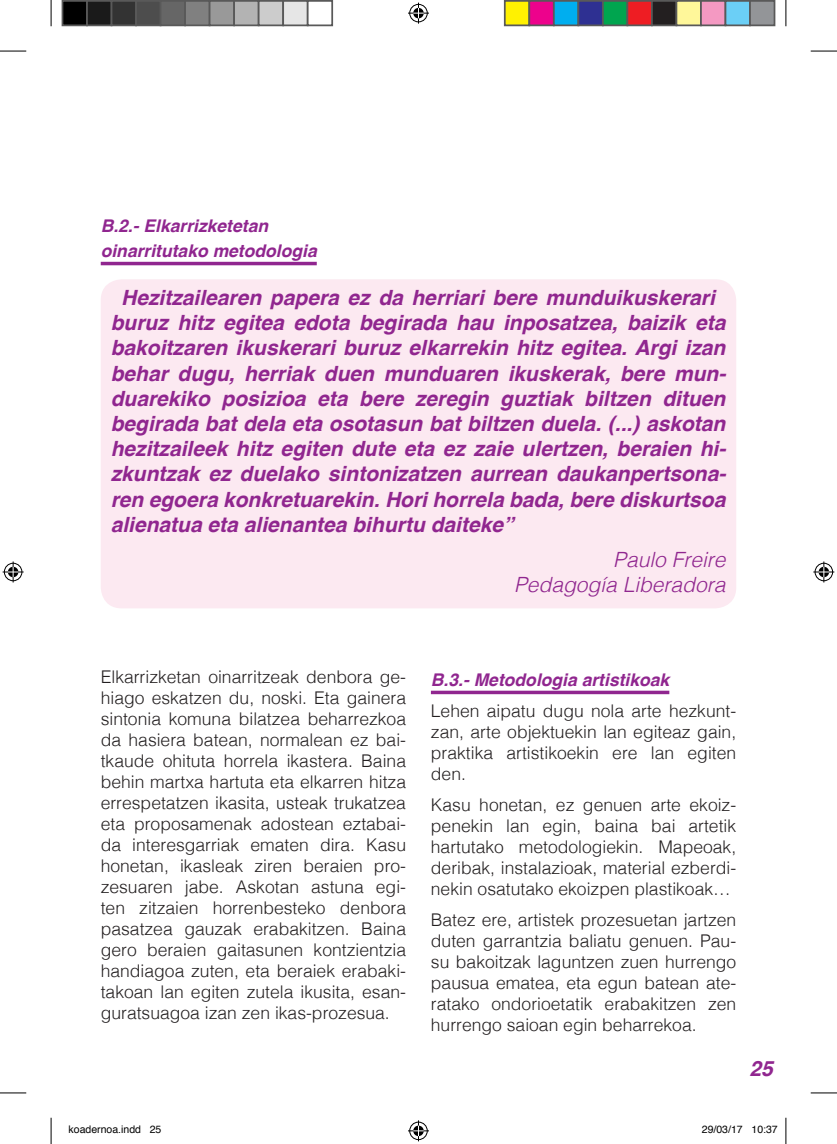
<style>
.page{position:relative;width:837px;height:1144px;background:#fff}
.page>*{position:absolute;margin:0;border:0;box-sizing:border-box;transform-origin:0 0}
.t1{font:italic 700 21px/25.2px "Helvetica";color:#90268f}
.t2{font:italic 300 21px/25.2px "Helvetica";color:#90268f;text-align:right}
.t3{font:300 17.5px/21px "Helvetica";color:#231f20;text-align:justify}
.t4{font:italic 700 17.5px/25.2px "Helvetica";color:#90268f}
.t5{font:10.5px "Helvetica";color:#000}
</style>
<div class="page">
<hr style="left:101px;top:262px;width:216px;height:3px;background:#90268f">
<hr style="left:431px;top:691px;width:238px;height:3px;background:#90268f">
<div style="left:101px;top:279px;width:635px;height:329px;background:#fce9f1;border-radius:21px"></div>
<svg style="left:0;top:51px;width:26px;height:1px"></svg>
<svg style="left:810px;top:51px;width:26px;height:1px"></svg>
<svg style="left:0;top:1092px;width:26px;height:1px"></svg>
<svg style="left:810px;top:1092px;width:26px;height:1px"></svg>
<svg style="left:51px;top:0;width:1px;height:26px"></svg>
<svg style="left:51px;top:1118px;width:1px;height:26px"></svg>
<svg style="left:785px;top:0;width:1px;height:26px"></svg>
<svg style="left:785px;top:1118px;width:1px;height:26px"></svg>
<svg style="left:408px;top:3px;width:21px;height:21px"></svg>
<svg style="left:408px;top:1120px;width:21px;height:21px"></svg>
<svg style="left:3px;top:561px;width:21px;height:21px"></svg>
<svg style="left:813px;top:561px;width:21px;height:21px"></svg>
<div style="left:62px;top:1px;width:25px;height:24px;background:#000"></div>
<div style="left:62px;top:0;width:26px;height:26px;border:2px solid #595959"></div>
<div style="left:87px;top:1px;width:24px;height:24px;background:#1a1a1a"></div>
<div style="left:86px;top:0;width:26px;height:26px;border:2px solid #595959"></div>
<div style="left:111px;top:1px;width:25px;height:24px;background:#333"></div>
<div style="left:111px;top:0;width:26px;height:26px;border:2px solid #595959"></div>
<div style="left:136px;top:1px;width:24px;height:24px;background:#4d4d4d"></div>
<div style="left:135px;top:0;width:26px;height:26px;border:2px solid #595959"></div>
<div style="left:160px;top:1px;width:25px;height:24px;background:#666"></div>
<div style="left:160px;top:0;width:26px;height:26px;border:2px solid #595959"></div>
<div style="left:185px;top:1px;width:24px;height:24px;background:#808080"></div>
<div style="left:184px;top:0;width:26px;height:26px;border:2px solid #595959"></div>
<div style="left:209px;top:1px;width:25px;height:24px;background:#999"></div>
<div style="left:209px;top:0;width:26px;height:26px;border:2px solid #595959"></div>
<div style="left:234px;top:1px;width:24px;height:24px;background:#b3b3b3"></div>
<div style="left:233px;top:0;width:26px;height:26px;border:2px solid #595959"></div>
<div style="left:258px;top:1px;width:25px;height:24px;background:#ccc"></div>
<div style="left:258px;top:0;width:26px;height:26px;border:2px solid #595959"></div>
<div style="left:283px;top:1px;width:24px;height:24px;background:#e6e6e6"></div>
<div style="left:282px;top:0;width:26px;height:26px;border:2px solid #595959"></div>
<div style="left:307px;top:0;width:26px;height:26px;border:2px solid #595959"></div>
<div style="left:504px;top:1px;width:25px;height:24px;background:#fff101"></div>
<div style="left:503px;top:0;width:27px;height:26px;border:2px solid #595959"></div>
<div style="left:529px;top:1px;width:24px;height:24px;background:#ed028c"></div>
<div style="left:528px;top:0;width:26px;height:26px;border:2px solid #595959"></div>
<div style="left:553px;top:1px;width:25px;height:24px;background:#00aeef"></div>
<div style="left:552px;top:0;width:27px;height:26px;border:2px solid #595959"></div>
<div style="left:578px;top:1px;width:24px;height:24px;background:#2e3092"></div>
<div style="left:577px;top:0;width:26px;height:26px;border:2px solid #595959"></div>
<div style="left:602px;top:1px;width:25px;height:24px;background:#00a54f"></div>
<div style="left:601px;top:0;width:27px;height:26px;border:2px solid #595959"></div>
<div style="left:627px;top:1px;width:24px;height:24px;background:#ee1d23"></div>
<div style="left:626px;top:0;width:26px;height:26px;border:2px solid #595959"></div>
<div style="left:651px;top:1px;width:25px;height:24px;background:#231f20"></div>
<div style="left:650px;top:0;width:27px;height:26px;border:2px solid #595959"></div>
<div style="left:676px;top:1px;width:24px;height:24px;background:#fff79a"></div>
<div style="left:675px;top:0;width:26px;height:26px;border:2px solid #595959"></div>
<div style="left:700px;top:1px;width:25px;height:24px;background:#f499c2"></div>
<div style="left:699px;top:0;width:27px;height:26px;border:2px solid #595959"></div>
<div style="left:725px;top:1px;width:24px;height:24px;background:#6bcff6"></div>
<div style="left:724px;top:0;width:26px;height:26px;border:2px solid #595959"></div>
<div style="left:749px;top:1px;width:25px;height:24px;background:#939598"></div>
<div style="left:748px;top:0;width:27px;height:26px;border:2px solid #595959"></div>
<p class="t4" style="left:101px;top:213px;width:217px">B.2.- Elkarrizketetan oinarritutako metodologia</p>
<p class="t1" style="left:111px;top:285px;width:617px;text-indent:10px">Hezitzailearen papera ez da herriari bere munduikuskerari buruz hitz egitea edota begirada hau inposatzea, baizik eta bakoitzaren ikuskerari buruz elkarrekin hitz egitea. Argi izan behar dugu, herriak duen munduaren ikuskerak, bere mun&shy;duarekiko posizioa eta bere zeregin guztiak biltzen dituen begirada bat dela eta osotasun bat biltzen duela. (...) askotan hezitzaileek hitz egiten dute eta ez zaie ulertzen, beraien hi&shy;zkuntzak ez duelako sintonizatzen aurrean daukanpertsona&shy;ren egoera konkretuarekin. Hori horrela bada, bere diskurtsoa alienatua eta alienantea bihurtu daiteke”</p>
<p class="t2" style="left:514px;top:546px;width:213px">Paulo Freire<br>Pedagogía Liberadora</p>
<p class="t3" style="left:101px;top:665px;width:307px">Elkarrizketan oinarritzeak denbora ge&shy;hiago eskatzen du, noski. Eta gainera sintonia komuna bilatzea beharrezkoa da hasiera batean, normalean ez bai&shy;tkaude ohituta horrela ikastera. Baina behin martxa hartuta eta elkarren hitza errespetatzen ikasita, usteak trukatzea eta proposamenak adostean eztabai&shy;da interesgarriak ematen dira. Kasu honetan, ikasleak ziren beraien pro&shy;zesuaren jabe. Askotan astuna egi&shy;ten zitzaien horrenbesteko denbora pasatzea gauzak erabakitzen. Baina gero beraien gaitasunen kontzientzia handiagoa zuten, eta beraiek erabaki&shy;takoan lan egiten zutela ikusita, esan&shy;guratsuagoa izan zen ikas-prozesua.</p>
<p class="t4" style="left:431px;top:667px;width:240px">B.3.- Metodologia artistikoak</p>
<p class="t3" style="left:431px;top:699px;width:307px">Lehen aipatu dugu nola arte hezkunt&shy;zan, arte objektuekin lan egiteaz gain, praktika artistikoekin ere lan egiten den.</p>
<p class="t3" style="left:431px;top:793px;width:307px">Kasu honetan, ez genuen arte ekoiz&shy;penekin lan egin, baina bai artetik hartutako metodologiekin. Mapeoak, deribak, instalazioak, material ezberdi&shy;nekin osatutako ekoizpen plastikoak…</p>
<p class="t3" style="left:431px;top:907px;width:307px">Batez ere, artistek prozesuetan jartzen duten garrantzia baliatu genuen. Pau&shy;su bakoitzak laguntzen zuen hurrengo pausua ematea, eta egun batean ate&shy;ratako ondorioetatik erabakitzen zen hurrengo saioan egin beharrekoa.</p>
<p class="t1" style="left:749px;top:1056px;width:25px">25</p>
<p class="t5" style="left:69px;top:1122px;width:94px">koadernoa.indd 25</p>
<p class="t5" style="left:701px;top:1122px;width:77px">29/03/17 10:37</p>
</div>
